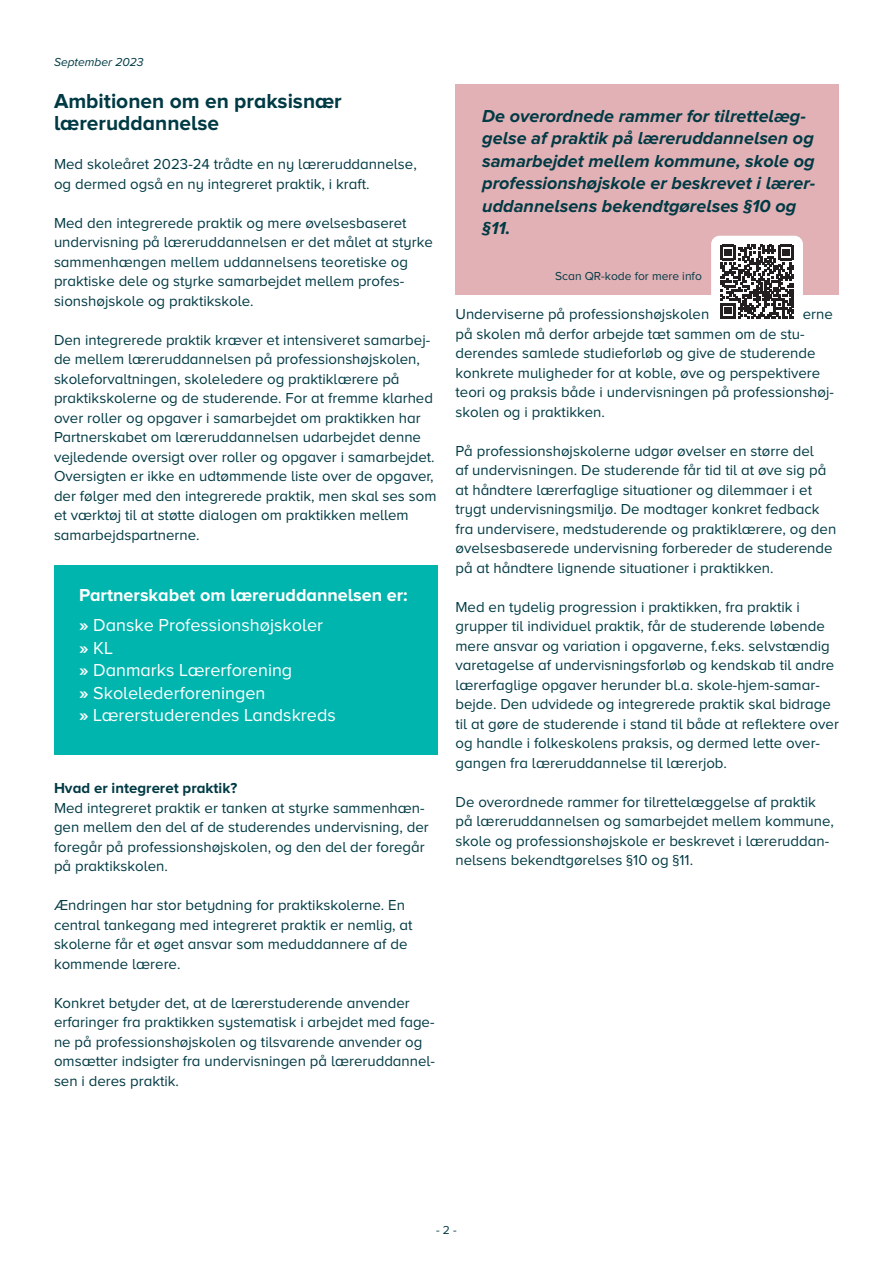
<style>
.page{position:relative;width:893px;height:1263px;background:#fff}
.page>*{position:absolute;margin:0;border:0;box-sizing:border-box;transform-origin:0 0}
.t1{font:700 21px/22.5px "Proxima Nova A";color:#003a44}
.t2{font:italic 700 18px/22.5px "Proxima Nova A";color:#003a44}
.t3{font:18px/22.5px "Proxima Nova A";color:#fff}
.t4{font:700 18px "Proxima Nova A";color:#fff}
.t5{font:15px/19.5px "Proxima Nova A";color:#003a44}
.t6{font:700 15px "Proxima Nova A";color:#003a44}
.t7{font:12px "Proxima Nova A";color:#003a44}
.t8{font:italic 12px "Proxima Nova A";color:#003a44}
.s1{font-weight:700}
</style>
<div class="page">
<div style="left:54px;top:566px;width:383px;height:189px;background:#00b5ae"></div>
<div style="left:455px;top:84px;width:384px;height:210px;background:#e2b1b6"></div>
<div style="left:711px;top:236px;width:92px;height:92px;background:#fff;border-radius:9px"></div>
<svg style="left:720px;top:245px;width:74px;height:74px"></svg>
<p class="t8" style="left:54px;top:55px;width:91px">September 2023</p>
<p class="t1" style="left:54px;top:89px;width:289px">Ambitionen om en praksisnær læreruddannelse</p>
<p class="t5" style="left:54px;top:154px;width:364px">Med skoleåret 2023-24 trådte en ny læreruddannelse, og dermed også en ny integreret praktik, i kraft.</p>
<p class="t5" style="left:54px;top:213px;width:380px">Med den integrerede praktik og mere øvelsesbaseret undervisning på læreruddannelsen er det målet at styrke sammenhængen mellem uddannelsens teoretiske og praktiske dele og styrke samarbejdet mellem profes&shy;sionshøjskole og praktikskole.</p>
<p class="t5" style="left:54px;top:330px;width:384px">Den integrerede praktik kræver et intensiveret samarbej&shy;de mellem læreruddannelsen på professionshøjskolen, skoleforvaltningen, skoleledere og praktiklærere på praktikskolerne og de studerende. For at fremme klarhed over roller og opgaver i samarbejdet om praktikken har Partnerskabet om læreruddannelsen udarbejdet denne vejledende oversigt over roller og opgaver i samarbejdet.<br>Oversigten er ikke en udtømmende liste over de opgaver, der følger med den integrerede praktik, men skal ses som et værktøj til at støtte dialogen om praktikken mellem samarbejdspartnerne.</p>
<p class="t4" style="left:79px;top:585px;width:330px">Partnerskabet om læreruddannelsen er:</p>
<p class="t3" style="left:79px;top:614px;width:245px"><span class="s1">»</span> Danske Professionshøjskoler</p>
<p class="t3" style="left:79px;top:636px;width:215px"><span class="s1">»</span> KL<br><span class="s1">»</span> Danmarks Lærerforening</p>
<p class="t3" style="left:79px;top:681px;width:188px"><span class="s1">»</span> Skolelederforeningen</p>
<p class="t3" style="left:79px;top:704px;width:258px"><span class="s1">»</span> Lærerstuderendes Landskreds</p>
<p class="t6" style="left:54px;top:780px;width:185px">Hvad er integreret praktik?</p>
<p class="t5" style="left:54px;top:798px;width:376px">Med integreret praktik er tanken at styrke sammenhæn&shy;gen mellem den del af de studerendes undervisning, der foregår på professionshøjskolen, og den del der foregår på praktikskolen.</p>
<p class="t5" style="left:54px;top:895px;width:360px">Ændringen har stor betydning for praktikskolerne. En central tankegang med integreret praktik er nemlig, at skolerne får et øget ansvar som meduddannere af de kommende lærere.</p>
<p class="t5" style="left:54px;top:993px;width:383px">Konkret betyder det, at de lærerstuderende anvender erfaringer fra praktikken systematisk i arbejdet med fage&shy;ne på professionshøjskolen og tilsvarende anvender og omsætter indsigter fra undervisningen på læreruddannel&shy;sen i deres praktik.</p>
<p class="t2" style="left:482px;top:104px;width:334px">De overordnede rammer for tilrettelæg&shy;gelse af praktik på læreruddannelsen og samarbejdet mellem kommune, skole og professionshøjskole er beskrevet i lærer&shy;uddannelsens bekendtgørelses §10 og §11.</p>
<p class="t7" style="left:555px;top:269px;width:148px">Scan QR-kode for mere info</p>
<p class="t5" style="left:455px;top:304px;width:380px">Underviserne på professionshøjskolen og praktiklærerne på skolen må derfor arbejde tæt sammen om de stu&shy;derendes samlede studieforløb og give de studerende konkrete muligheder for at koble, øve og perspektivere teori og praksis både i undervisningen på professionshøj&shy;skolen og i praktikken.</p>
<p class="t5" style="left:455px;top:441px;width:382px">På professionshøjskolerne udgør øvelser en større del<br>af undervisningen. De studerende får tid til at øve sig på at håndtere lærerfaglige situationer og dilemmaer i et trygt undervisningsmiljø. De modtager konkret fedback fra undervisere, medstuderende og praktiklærere, og den øvelsesbaserede undervisning forbereder de studerende på at håndtere lignende situationer i praktikken.</p>
<p class="t5" style="left:455px;top:597px;width:385px">Med en tydelig progression i praktikken, fra praktik i grupper til individuel praktik, får de studerende løbende mere ansvar og variation i opgaverne, f.eks. selvstændig varetagelse af undervisningsforløb og kendskab til andre lærerfaglige opgaver herunder bl.a. skole-hjem-samar&shy;bejde. Den udvidede og integrerede praktik skal bidrage til at gøre de studerende i stand til både at reflektere over og handle i folkeskolens praksis, og dermed lette over&shy;gangen fra læreruddannelse til lærerjob.</p>
<p class="t5" style="left:455px;top:792px;width:380px">De overordnede rammer for tilrettelæggelse af praktik på læreruddannelsen og samarbejdet mellem kommune, skole og professionshøjskole er beskrevet i læreruddan&shy;nelsens bekendtgørelses §10 og §11.</p>
<p class="t7" style="left:436px;top:1223px;width:22px">- 2 -</p>
</div>
